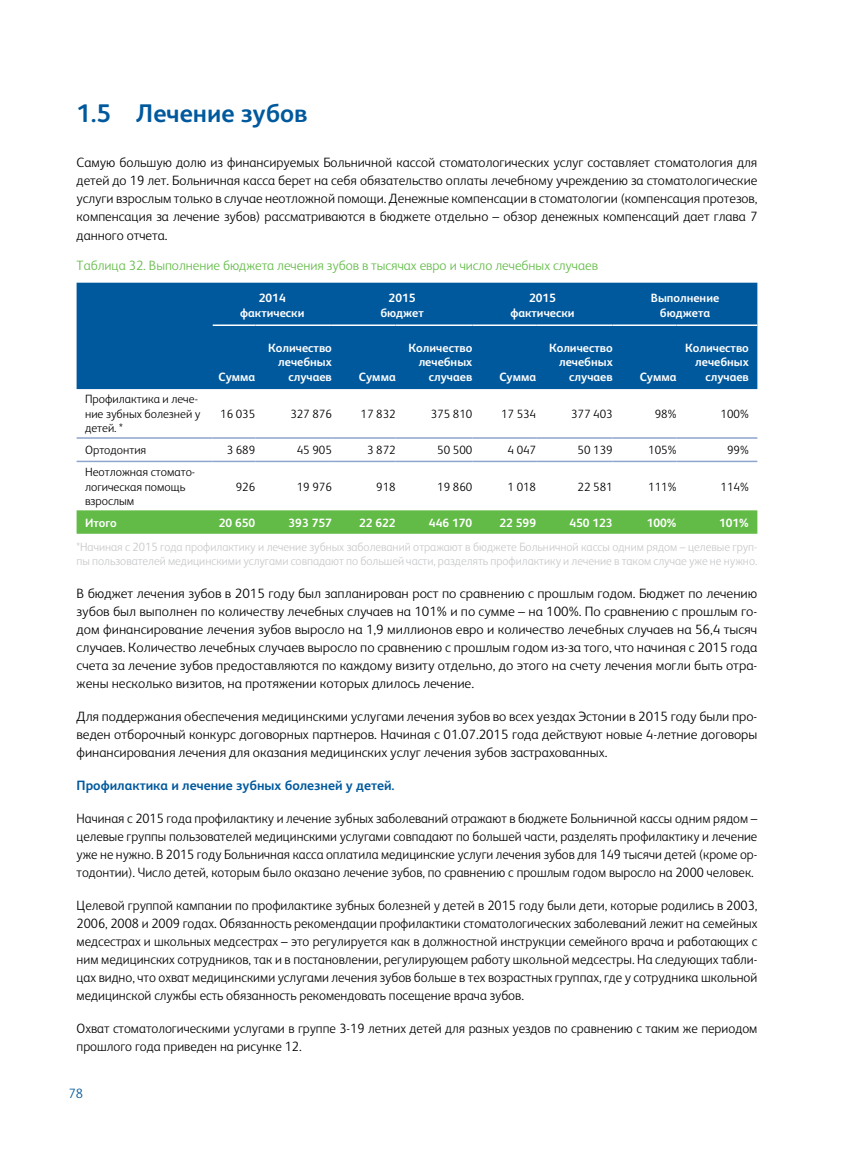
<style>
.page{position:relative;width:851px;height:1149px;background:#fff}
.page>*{position:absolute;margin:0;border:0;box-sizing:border-box;transform-origin:0 0}
.t1{font:700 25.5px "FS Albert Pro";color:#00599d}
.t2{font:300 13.5px/18px "FS Albert Pro";color:#000;text-align:justify}
.t3{font:300 13.5px "FS Albert Pro";color:#62bb46}
.t4{font:700 13.5px "FS Albert Pro";color:#00599d}
.t5{font:300 13.5px "FS Albert Pro";color:#00599d}
.t6{font:700 12px/14.4px "FS Albert Pro";color:#fff;text-align:center}
.t7{font:300 12px/14.4px "FS Albert Pro";color:#c7c8ca}
.t8{font:300 12px/14.4px "FS Albert Pro";color:#000}
</style>
<div class="page">
<div style="left:77px;top:282px;width:680px;height:107px;background:#00599d"></div>
<div style="left:77px;top:510px;width:680px;height:23px;background:#62bb46"></div>
<hr style="left:213px;top:324px;width:42px;height:2px;background:#fff">
<hr style="left:255px;top:324px;width:77px;height:2px;background:#fff">
<hr style="left:332px;top:324px;width:63px;height:2px;background:#fff">
<hr style="left:395px;top:324px;width:77px;height:2px;background:#fff">
<hr style="left:472px;top:324px;width:64px;height:2px;background:#fff">
<hr style="left:536px;top:324px;width:76px;height:2px;background:#fff">
<hr style="left:612px;top:324px;width:64px;height:2px;background:#fff">
<hr style="left:676px;top:324px;width:81px;height:2px;background:#fff">
<hr style="left:77px;top:437px;width:136px;height:1px;background:#8ea5cf">
<hr style="left:213px;top:437px;width:42px;height:1px;background:#8ea5cf">
<hr style="left:255px;top:437px;width:77px;height:1px;background:#8ea5cf">
<hr style="left:332px;top:437px;width:63px;height:1px;background:#8ea5cf">
<hr style="left:395px;top:437px;width:77px;height:1px;background:#8ea5cf">
<hr style="left:472px;top:437px;width:64px;height:1px;background:#8ea5cf">
<hr style="left:536px;top:437px;width:76px;height:1px;background:#8ea5cf">
<hr style="left:612px;top:437px;width:64px;height:1px;background:#8ea5cf">
<hr style="left:676px;top:437px;width:81px;height:1px;background:#8ea5cf">
<hr style="left:77px;top:460px;width:136px;height:2px;background:#8ea5cf">
<hr style="left:213px;top:460px;width:42px;height:2px;background:#8ea5cf">
<hr style="left:255px;top:460px;width:77px;height:2px;background:#8ea5cf">
<hr style="left:332px;top:460px;width:63px;height:2px;background:#8ea5cf">
<hr style="left:395px;top:460px;width:77px;height:2px;background:#8ea5cf">
<hr style="left:472px;top:460px;width:64px;height:2px;background:#8ea5cf">
<hr style="left:536px;top:460px;width:76px;height:2px;background:#8ea5cf">
<hr style="left:612px;top:460px;width:64px;height:2px;background:#8ea5cf">
<hr style="left:676px;top:460px;width:81px;height:2px;background:#8ea5cf">
<h1 class="t1" style="left:77px;top:95px;width:232px">1.5 Лечение зубов</h1>
<p class="t2" style="left:77px;top:153px;width:682px">Самую большую долю из финансируемых Больничной кассой стоматологических услуг составляет стоматология для детей до 19 лет. Больничная касса берет на себя обязательство оплаты лечебному учреждению за стоматологические услуги взрослым только в случае неотложной помощи. Денежные компенсации в стоматологии (компенсация протезов, компенсация за лечение зубов) рассматриваются в бюджете отдельно – обзор денежных компенсаций дает глава 7 данного отчета.</p>
<p class="t3" style="left:77px;top:256px;width:522px">Таблица 32. Выполнение бюджета лечения зубов в тысячах евро и число лечебных случаев</p>
<p class="t6" style="left:240px;top:290px;width:66px">2014 фактически</p>
<p class="t6" style="left:380px;top:290px;width:45px">2015 бюджет</p>
<p class="t6" style="left:510px;top:290px;width:66px">2015 фактически</p>
<p class="t6" style="left:650px;top:290px;width:70px">Выполнение бюджета</p>
<p class="t8" style="left:85px;top:391px;width:117px">Профилактика и лече&shy;ние зубных болезней у детей. *</p>
<p class="t6" style="left:218px;top:368px;width:38px">Сумма</p>
<p class="t6" style="left:268px;top:340px;width:65px;text-align:right">Количество лечебных случаев</p>
<p class="t6" style="left:359px;top:368px;width:38px">Сумма</p>
<p class="t6" style="left:408px;top:340px;width:65px;text-align:right">Количество лечебных случаев</p>
<p class="t6" style="left:499px;top:368px;width:38px">Сумма</p>
<p class="t6" style="left:549px;top:340px;width:65px;text-align:right">Количество лечебных случаев</p>
<p class="t6" style="left:639px;top:368px;width:38px">Сумма</p>
<p class="t6" style="left:685px;top:340px;width:65px;text-align:right">Количество лечебных случаев</p>
<p class="t8" style="left:220px;top:405px;width:37px">16 035</p>
<p class="t8" style="left:290px;top:405px;width:43px">327 876</p>
<p class="t8" style="left:360px;top:405px;width:37px">17 832</p>
<p class="t8" style="left:430px;top:405px;width:43px">375 810</p>
<p class="t8" style="left:501px;top:405px;width:37px">17 534</p>
<p class="t8" style="left:571px;top:405px;width:43px">377 403</p>
<p class="t8" style="left:654px;top:405px;width:23px">98%</p>
<p class="t8" style="left:720px;top:405px;width:30px">100%</p>
<p class="t8" style="left:85px;top:442px;width:63px">Ортодонтия</p>
<p class="t8" style="left:227px;top:442px;width:30px">3 689</p>
<p class="t8" style="left:297px;top:442px;width:37px">45 905</p>
<p class="t8" style="left:367px;top:442px;width:30px">3 872</p>
<p class="t8" style="left:437px;top:442px;width:37px">50 500</p>
<p class="t8" style="left:507px;top:442px;width:30px">4 047</p>
<p class="t8" style="left:577px;top:442px;width:37px">50 139</p>
<p class="t8" style="left:648px;top:442px;width:30px">105%</p>
<p class="t8" style="left:727px;top:442px;width:23px">99%</p>
<p class="t8" style="left:85px;top:464px;width:112px">Неотложная стомато&shy;логическая помощь взрослым</p>
<p class="t8" style="left:236px;top:478px;width:21px">926</p>
<p class="t8" style="left:297px;top:478px;width:37px">19 976</p>
<p class="t8" style="left:376px;top:478px;width:21px">918</p>
<p class="t8" style="left:437px;top:478px;width:37px">19 860</p>
<p class="t8" style="left:507px;top:478px;width:30px">1 018</p>
<p class="t8" style="left:577px;top:478px;width:37px">22 581</p>
<p class="t8" style="left:648px;top:478px;width:30px">111%</p>
<p class="t8" style="left:720px;top:478px;width:30px">114%</p>
<p class="t6" style="left:85px;top:514px;width:33px">Итого</p>
<p class="t6" style="left:219px;top:514px;width:38px">20 650</p>
<p class="t6" style="left:288px;top:514px;width:45px">393 757</p>
<p class="t6" style="left:359px;top:514px;width:38px">22 622</p>
<p class="t6" style="left:429px;top:514px;width:45px">446 170</p>
<p class="t6" style="left:499px;top:514px;width:38px">22 599</p>
<p class="t6" style="left:569px;top:514px;width:45px">450 123</p>
<p class="t6" style="left:646px;top:514px;width:31px">100%</p>
<p class="t6" style="left:719px;top:514px;width:31px">101%</p>
<p class="t7" style="left:77px;top:538px;width:682px">*Начиная с 2015 года профилактику и лечение зубных заболеваний отражают в бюджете Больничной кассы одним рядом – целевые груп&shy;пы пользователей медицинскими услугами совпадают по большей части, разделять профилактику и лечение в таком случае уже не нужно.</p>
<p class="t2" style="left:77px;top:583px;width:682px">В бюджет лечения зубов в 2015 году был запланирован рост по сравнению с прошлым годом. Бюджет по лечению зубов был выполнен по количеству лечебных случаев на 101% и по сумме – на 100%. По сравнению с прошлым го&shy;дом финансирование лечения зубов выросло на 1,9 миллионов евро и количество лечебных случаев на 56,4 тысяч случаев. Количество лечебных случаев выросло по сравнению с прошлым годом из-за того, что начиная с 2015 года счета за лечение зубов предоставляются по каждому визиту отдельно, до этого на счету лечения могли быть отра&shy;жены несколько визитов, на протяжении которых длилось лечение.</p>
<p class="t2" style="left:77px;top:706px;width:682px">Для поддержания обеспечения медицинскими услугами лечения зубов во всех уездах Эстонии в 2015 году были про&shy;веден отборочный конкурс договорных партнеров. Начиная с 01.07.2015 года действуют новые 4-летние договоры финансирования лечения для оказания медицинских услуг лечения зубов застрахованных.</p>
<p class="t4" style="left:77px;top:775px;width:319px">Профилактика и лечение зубных болезней у детей.</p>
<p class="t2" style="left:77px;top:808px;width:682px">Начиная с 2015 года профилактику и лечение зубных заболеваний отражают в бюджете Больничной кассы одним рядом – целевые группы пользователей медицинскими услугами совпадают по большей части, разделять профилактику и лечение уже не нужно. В 2015 году Больничная касса оплатила медицинские услуги лечения зубов для 149 тысячи детей (кроме ор&shy;тодонтии). Число детей, которым было оказано лечение зубов, по сравнению с прошлым годом выросло на 2000 человек.</p>
<p class="t2" style="left:77px;top:895px;width:682px">Целевой группой кампании по профилактике зубных болезней у детей в 2015 году были дети, которые родились в 2003, 2006, 2008 и 2009 годах. Обязанность рекомендации профилактики стоматологических заболеваний лежит на семейных медсестрах и школьных медсестрах – это регулируется как в должностной инструкции семейного врача и работающих с ним медицинских сотрудников, так и в постановлении, регулирующем работу школьной медсестры. На следующих табли&shy;цах видно, что охват медицинскими услугами лечения зубов больше в тех возрастных группах, где у сотрудника школьной медицинской службы есть обязанность рекомендовать посещение врача зубов.</p>
<p class="t2" style="left:77px;top:1018px;width:682px">Охват стоматологическими услугами в группе 3-19 летних детей для разных уездов по сравнению с таким же периодом прошлого года приведен на рисунке 12.</p>
<p class="t5" style="left:68px;top:1083px;width:16px">78</p>
</div>
